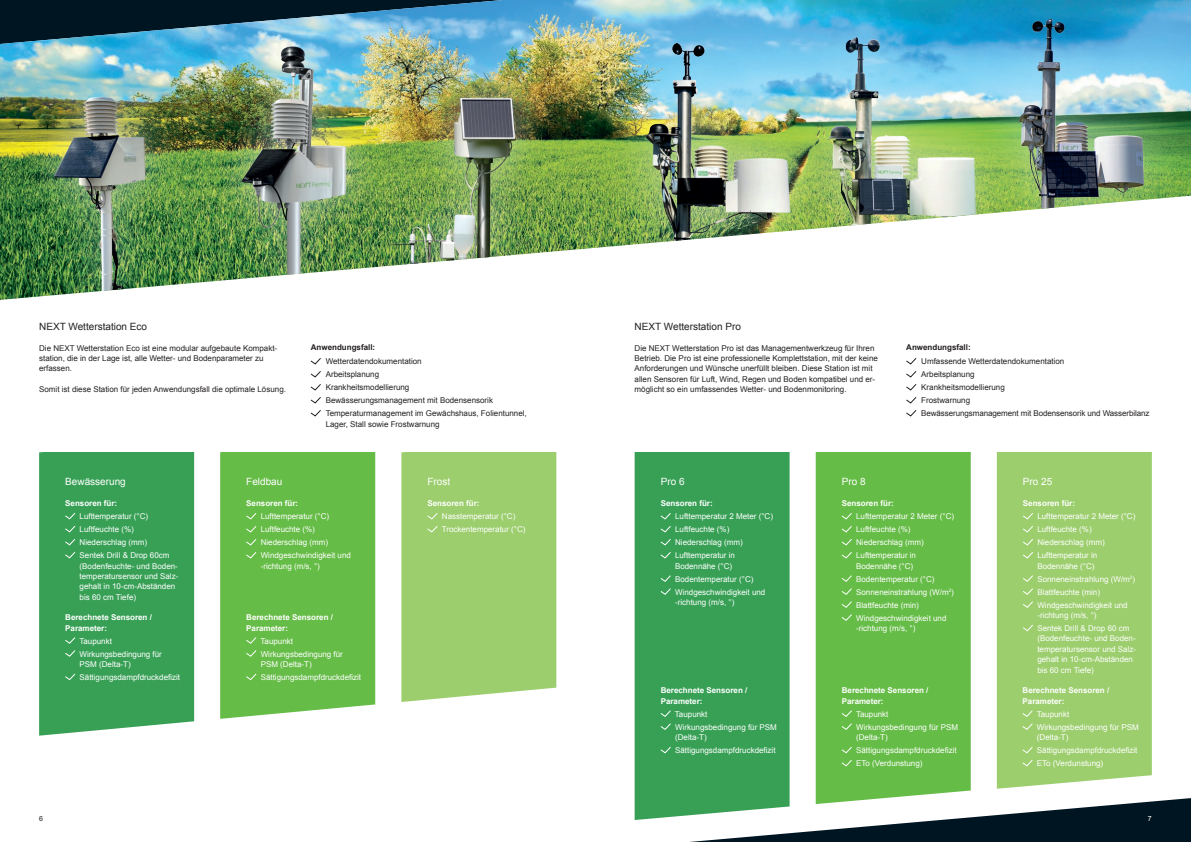
<style>
.page{position:relative;width:1191px;height:842px;background:#fff}
.page>*{position:absolute;margin:0;border:0;box-sizing:border-box;transform-origin:0 0}
.t1{font:10px "Arial";color:#231f20}
.t2{font:10px "Arial";color:#fff}
.t3{font:8px/13px "Arial";color:#fff}
.t4{font:8px/13px "Arial";color:#231f20}
.t5{font:700 8px/10.4px "Arial";color:#fff}
.t6{font:700 8px "Arial";color:#231f20}
.t7{font:7px "Arial";color:#231f20}
.t8{font:7px "Arial";color:#fff}
</style>
<div class="page">
<svg style="left:689px;top:797px;width:502px;height:45px;fill:#001522"></svg>
<img style="left:0;top:0;width:596px;height:300px">
<div style="left:401px;top:452px;width:155px;height:250px;background:#9cce6d"></div>
<svg style="left:427px;top:512px;width:11px;height:7px"></svg>
<svg style="left:427px;top:525px;width:11px;height:7px"></svg>
<div style="left:39px;top:452px;width:155px;height:284px;background:#37a055"></div>
<svg style="left:65px;top:512px;width:11px;height:7px"></svg>
<svg style="left:65px;top:525px;width:11px;height:7px"></svg>
<svg style="left:65px;top:538px;width:11px;height:7px"></svg>
<svg style="left:65px;top:551px;width:11px;height:7px"></svg>
<svg style="left:65px;top:637px;width:11px;height:7px"></svg>
<svg style="left:65px;top:650px;width:11px;height:7px"></svg>
<svg style="left:65px;top:673px;width:11px;height:7px"></svg>
<div style="left:815px;top:452px;width:155px;height:352px;background:#65bc46"></div>
<div style="left:634px;top:452px;width:155px;height:368px;background:#37a055"></div>
<div style="left:996px;top:452px;width:155px;height:337px;background:#9cce6d"></div>
<svg style="left:660px;top:512px;width:11px;height:7px"></svg>
<svg style="left:660px;top:525px;width:11px;height:7px"></svg>
<svg style="left:660px;top:538px;width:11px;height:7px"></svg>
<svg style="left:660px;top:551px;width:11px;height:7px"></svg>
<svg style="left:660px;top:575px;width:11px;height:7px"></svg>
<svg style="left:660px;top:588px;width:11px;height:7px"></svg>
<svg style="left:660px;top:710px;width:11px;height:7px"></svg>
<svg style="left:660px;top:723px;width:11px;height:7px"></svg>
<svg style="left:660px;top:746px;width:11px;height:7px"></svg>
<svg style="left:841px;top:710px;width:11px;height:7px"></svg>
<svg style="left:841px;top:723px;width:11px;height:7px"></svg>
<svg style="left:841px;top:746px;width:11px;height:7px"></svg>
<svg style="left:841px;top:759px;width:11px;height:7px"></svg>
<svg style="left:841px;top:512px;width:11px;height:7px"></svg>
<svg style="left:841px;top:525px;width:11px;height:7px"></svg>
<svg style="left:841px;top:538px;width:11px;height:7px"></svg>
<svg style="left:841px;top:551px;width:11px;height:7px"></svg>
<svg style="left:841px;top:575px;width:11px;height:7px"></svg>
<svg style="left:841px;top:588px;width:11px;height:7px"></svg>
<svg style="left:841px;top:601px;width:11px;height:7px"></svg>
<svg style="left:841px;top:614px;width:11px;height:7px"></svg>
<svg style="left:1022px;top:512px;width:11px;height:7px"></svg>
<svg style="left:1022px;top:525px;width:11px;height:7px"></svg>
<svg style="left:1022px;top:538px;width:11px;height:7px"></svg>
<svg style="left:1022px;top:551px;width:11px;height:7px"></svg>
<svg style="left:1022px;top:575px;width:11px;height:7px"></svg>
<svg style="left:1022px;top:588px;width:11px;height:7px"></svg>
<svg style="left:1022px;top:601px;width:11px;height:7px"></svg>
<svg style="left:1022px;top:624px;width:11px;height:7px"></svg>
<div style="left:220px;top:452px;width:155px;height:267px;background:#65bc46"></div>
<img style="left:206px;top:0;width:181px;height:300px">
<img style="left:229px;top:28px;width:138px;height:252px">
<img style="left:367px;top:50px;width:188px;height:250px">
<img style="left:391px;top:68px;width:204px;height:198px">
<img style="left:9px;top:28px;width:203px;height:271px">
<img style="left:842px;top:0;width:75px;height:227px">
<img style="left:596px;top:0;width:246px;height:248px">
<img style="left:621px;top:18px;width:180px;height:228px">
<svg style="left:1169px;top:0;width:22px;height:198px;background:#6bae9e"></svg>
<img style="left:917px;top:0;width:252px;height:220px">
<svg style="left:310px;top:358px;width:11px;height:7px"></svg>
<svg style="left:310px;top:371px;width:11px;height:7px"></svg>
<svg style="left:310px;top:384px;width:11px;height:7px"></svg>
<svg style="left:310px;top:397px;width:11px;height:7px"></svg>
<svg style="left:310px;top:410px;width:11px;height:7px"></svg>
<svg style="left:906px;top:358px;width:10px;height:7px"></svg>
<svg style="left:906px;top:371px;width:10px;height:7px"></svg>
<svg style="left:906px;top:384px;width:10px;height:7px"></svg>
<svg style="left:906px;top:397px;width:10px;height:7px"></svg>
<svg style="left:906px;top:410px;width:10px;height:7px"></svg>
<svg style="left:1022px;top:710px;width:11px;height:7px"></svg>
<svg style="left:1022px;top:723px;width:11px;height:7px"></svg>
<svg style="left:1022px;top:746px;width:11px;height:7px"></svg>
<svg style="left:1022px;top:759px;width:11px;height:7px"></svg>
<svg style="left:246px;top:637px;width:11px;height:7px"></svg>
<svg style="left:246px;top:650px;width:11px;height:7px"></svg>
<svg style="left:246px;top:673px;width:11px;height:7px"></svg>
<svg style="left:246px;top:512px;width:11px;height:7px"></svg>
<svg style="left:246px;top:525px;width:11px;height:7px"></svg>
<svg style="left:246px;top:538px;width:11px;height:7px"></svg>
<svg style="left:246px;top:551px;width:11px;height:7px"></svg>
<p class="t1" style="left:39px;top:320px;width:110px">NEXT Wetterstation Eco</p>
<p class="t4" style="left:39px;top:343px;width:240px;line-height:10.4px">Die NEXT Wetterstation Eco ist eine modular aufgebaute Kompakt&shy;station, die in der Lage ist, alle Wetter- und Bodenparameter zu erfassen.</p>
<p class="t4" style="left:39px;top:383px;width:248px">Somit ist diese Station für jeden Anwendungsfall die optimale Lösung.</p>
<p class="t6" style="left:311px;top:342px;width:66px">Anwendungsfall:</p>
<p class="t4" style="left:326px;top:355px;width:202px">Wetterdatendokumentation<br>Arbeitsplanung<br>Krankheitsmodellierung<br>Bewässerungsmanagement mit Bodensensorik Temperaturmanagement im Gewächshaus, Folientunnel,</p>
<p class="t4" style="left:326px;top:417px;width:115px">Lager, Stall sowie Frostwarnung</p>
<p class="t2" style="left:65px;top:475px;width:62px">Bewässerung</p>
<p class="t5" style="left:65px;top:498px;width:54px">Sensoren für:</p>
<p class="t3" style="left:80px;top:510px;width:91px">Lufttemperatur (°C)<br>Luftfeuchte (%)<br>Niederschlag (mm)<br>Sentek Drill &amp; Drop 60cm</p>
<p class="t3" style="left:80px;top:561px;width:100px;line-height:10.4px">(Bodenfeuchte- und Boden&shy;temperatursensor und Salz&shy;gehalt in 10-cm-Abständen bis 60 cm Tiefe)</p>
<p class="t5" style="left:65px;top:612px;width:88px">Berechnete Sensoren /<br>Parameter:</p>
<p class="t3" style="left:79px;top:634px;width:84px">Taupunkt<br>Wirkungsbedingung für</p>
<p class="t3" style="left:80px;top:658px;width:102px">PSM (Delta-T)<br>Sättigungsdampfdruckdefizit</p>
<p class="t2" style="left:246px;top:475px;width:38px">Feldbau</p>
<p class="t5" style="left:246px;top:498px;width:54px">Sensoren für:</p>
<p class="t3" style="left:261px;top:510px;width:92px">Lufttemperatur (°C)<br>Luftfeuchte (%)<br>Niederschlag (mm)<br>Windgeschwindigkeit und</p>
<p class="t3" style="left:261px;top:559px;width:61px">-richtung (m/s, °)</p>
<p class="t5" style="left:246px;top:612px;width:88px">Berechnete Sensoren /<br>Parameter:</p>
<p class="t3" style="left:260px;top:634px;width:84px">Taupunkt<br>Wirkungsbedingung für</p>
<p class="t3" style="left:261px;top:658px;width:102px">PSM (Delta-T)<br>Sättigungsdampfdruckdefizit</p>
<p class="t2" style="left:427px;top:475px;width:24px">Frost</p>
<p class="t5" style="left:427px;top:498px;width:54px">Sensoren für:</p>
<p class="t3" style="left:442px;top:510px;width:85px">Nasstemperatur (°C)<br>Trockentemperatur (°C)</p>
<p class="t1" style="left:634px;top:320px;width:108px">NEXT Wetterstation Pro</p>
<p class="t4" style="left:634px;top:343px;width:245px;line-height:10.4px">Die NEXT Wetterstation Pro ist das Managementwerkzeug für Ihren Betrieb. Die Pro ist eine professionelle Komplettstation, mit der keine Anforderungen und Wünsche unerfüllt bleiben. Diese Station ist mit allen Sensoren für Luft, Wind, Regen und Boden kompatibel und er&shy;möglicht so ein umfassendes Wetter- und Bodenmonitoring.</p>
<p class="t6" style="left:906px;top:342px;width:66px">Anwendungsfall:</p>
<p class="t4" style="left:921px;top:355px;width:230px">Umfassende Wetterdatendokumentation<br>Arbeitsplanung<br>Krankheitsmodellierung<br>Frostwarnung<br>Bewässerungsmanagement mit Bodensensorik und Wasserbilanz</p>
<p class="t2" style="left:660px;top:475px;width:25px">Pro 6</p>
<p class="t5" style="left:660px;top:498px;width:54px">Sensoren für:</p>
<p class="t3" style="left:675px;top:510px;width:99px">Lufttemperatur 2 Meter (°C)<br>Luftfeuchte (%)<br>Niederschlag (mm)<br>Lufttemperatur in</p>
<p class="t3" style="left:675px;top:559px;width:92px">Bodennähe (°C)<br>Bodentemperatur (°C)<br>Windgeschwindigkeit und</p>
<p class="t3" style="left:675px;top:596px;width:61px">-richtung (m/s, °)</p>
<p class="t5" style="left:660px;top:685px;width:88px">Berechnete Sensoren /<br>Parameter:</p>
<p class="t3" style="left:675px;top:707px;width:103px">Taupunkt<br>Wirkungsbedingung für PSM</p>
<p class="t3" style="left:675px;top:731px;width:102px">(Delta-T)<br>Sättigungsdampfdruckdefizit</p>
<p class="t2" style="left:841px;top:475px;width:25px">Pro 8</p>
<p class="t5" style="left:841px;top:498px;width:54px">Sensoren für:</p>
<p class="t3" style="left:856px;top:510px;width:99px">Lufttemperatur 2 Meter (°C)<br>Luftfeuchte (%)<br>Niederschlag (mm)<br>Lufttemperatur in</p>
<p class="t3" style="left:856px;top:559px;width:99px">Bodennähe (°C)<br>Bodentemperatur (°C)<br>Sonneneinstrahlung (W/m<sup>2</sup>)<br>Blattfeuchte (min)<br>Windgeschwindigkeit und</p>
<p class="t3" style="left:856px;top:622px;width:61px">-richtung (m/s, °)</p>
<p class="t5" style="left:841px;top:685px;width:88px">Berechnete Sensoren /<br>Parameter:</p>
<p class="t3" style="left:856px;top:707px;width:103px">Taupunkt<br>Wirkungsbedingung für PSM</p>
<p class="t3" style="left:856px;top:731px;width:102px">(Delta-T)<br>Sättigungsdampfdruckdefizit<br>ETo (Verdunstung)</p>
<p class="t2" style="left:1023px;top:475px;width:31px">Pro 25</p>
<p class="t5" style="left:1023px;top:498px;width:54px">Sensoren für:</p>
<p class="t3" style="left:1037px;top:510px;width:99px">Lufttemperatur 2 Meter (°C)<br>Luftfeuchte (%)<br>Niederschlag (mm)<br>Lufttemperatur in</p>
<p class="t3" style="left:1037px;top:559px;width:99px">Bodennähe (°C)<br>Sonneneinstrahlung (W/m<sup>2</sup>)<br>Blattfeuchte (min)<br>Windgeschwindigkeit und</p>
<p class="t3" style="left:1037px;top:609px;width:94px">-richtung (m/s, °)<br>Sentek Drill &amp; Drop 60 cm</p>
<p class="t3" style="left:1037px;top:633px;width:100px;line-height:10.4px">(Bodenfeuchte- und Boden&shy;temperatursensor und Salz&shy;gehalt in 10-cm-Abständen bis 60 cm Tiefe)</p>
<p class="t5" style="left:1022px;top:685px;width:88px">Berechnete Sensoren /<br>Parameter:</p>
<p class="t3" style="left:1036px;top:707px;width:103px">Taupunkt<br>Wirkungsbedingung für PSM</p>
<p class="t3" style="left:1037px;top:731px;width:102px">(Delta-T)<br>Sättigungsdampfdruckdefizit<br>ETo (Verdunstung)</p>
<p class="t7" style="left:39px;top:814px;width:5px">6</p>
<p class="t8" style="left:1148px;top:814px;width:5px">7</p>
</div>
